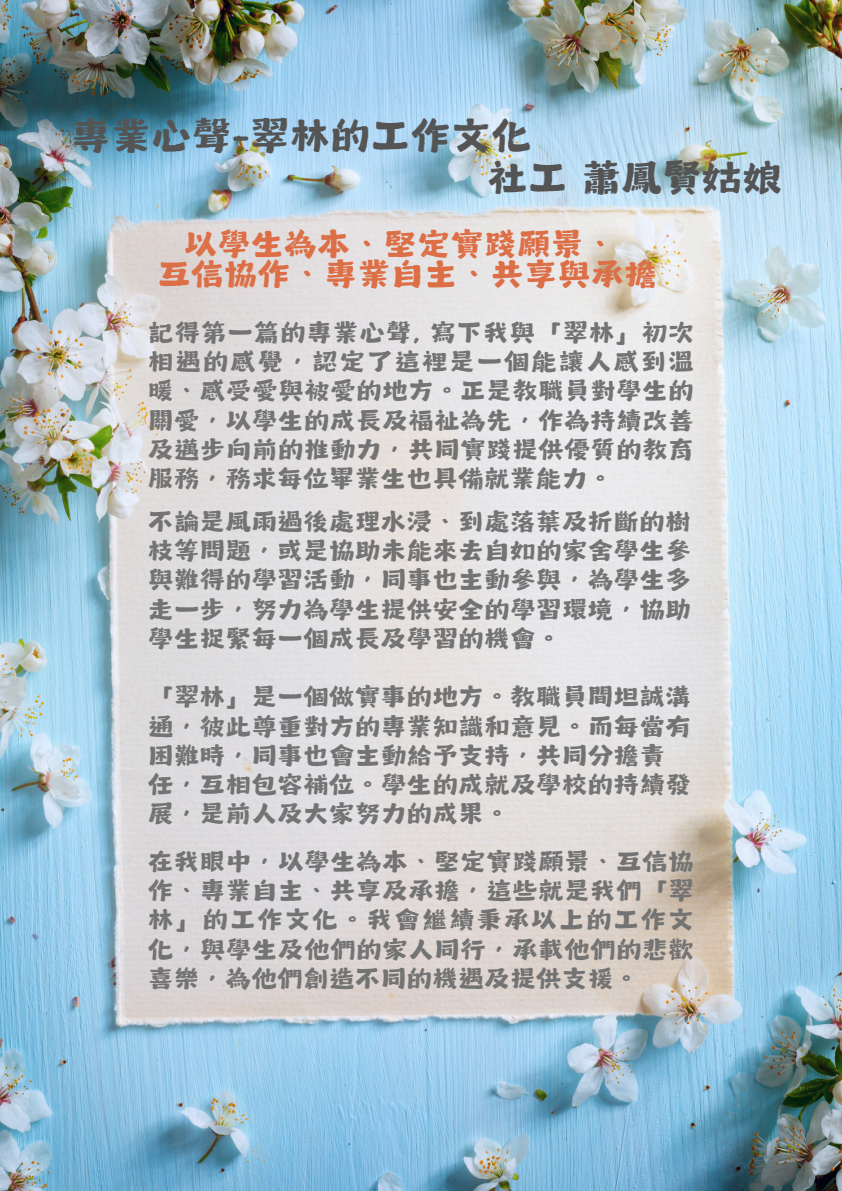
<style>
.page{position:relative;width:842px;height:1191px;background:#fff}
.page>*{position:absolute;margin:0;border:0;box-sizing:border-box;transform-origin:0 0}
.t1{font:44.8px/42px "Canva Handwriting Style HK";color:#545454}
.t2{font:37px/29.2px "Canva Handwriting Style TC";color:#dd6f46;text-align:center}
.t3{font:28.7px/29.2px "Canva Handwriting Style TC";color:#737373;text-align:justify}
</style>
<div class="page">
<img style="left:0;top:0;width:842px;height:1190px">
<p class="t1" style="left:487px;top:114px;width:297px;text-indent:-417px">專業心聲-翠林的工作文化<br>社工蕭鳳賢姑娘</p>
<p class="t2" style="left:158px;top:229px;width:501px">以學生為本、堅定實踐願景、<br>互信協作、專業自主、共享與承擔</p>
<p class="t3" style="left:148px;top:317px;width:548px">記得第一篇的專業心聲, 寫下我與「翠林」初次相遇的感覺，認定了這裡是一個能讓人感到溫暖、感受愛與被愛的地方。正是教職員對學生的關愛，以學生的成長及福祉為先，作為持續改善及邁步向前的推動力，共同實踐提供優質的教育服務，務求每位畢業生也具備就業能力。</p>
<h1 class="t3" style="left:148px;top:506px;width:545px">不論是風雨過後處理水浸、到處落葉及折斷的樹枝等問題，或是協助未能來去自如的家舍學生參與難得的學習活動，同事也主動參與，為學生多走一步，努力為學生提供安全的學習環境，協助學生捉緊每一個成長及學習的機會。</h1>
<p class="t3" style="left:148px;top:682px;width:545px;text-align:left">「翠林」是一個做實事的地方。教職員間坦誠溝通，彼此尊重對方的專業知識和意見。而每當有困難時，同事也會主動給予支持，共同分擔責任，互相包容補位。學生的成就及學校的持續發展，是前人及大家努力的成果。</p>
<p class="t3" style="left:148px;top:846px;width:548px">在我眼中，以學生為本、堅定實踐願景、互信協作、專業自主、共享及承擔，這些就是我們「翠林」的工作文化。我會繼續秉承以上的工作文化，與學生及他們的家人同行，承載他們的悲歡喜樂，為他們創造不同的機遇及提供支援。</p>
</div>
